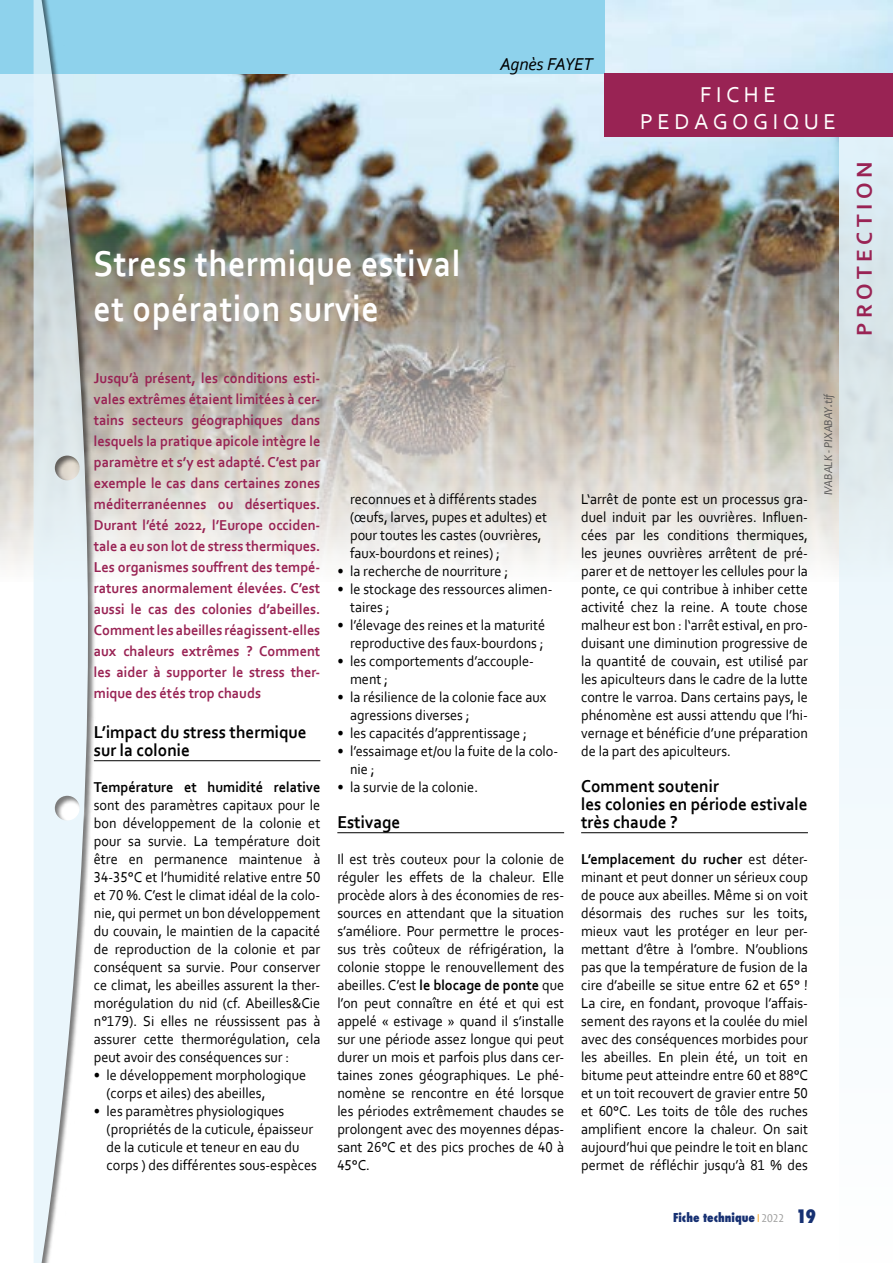
<style>
.page{position:relative;width:893px;height:1263px;background:#fff}
.page>*{position:absolute;margin:0;border:0;box-sizing:border-box;transform-origin:0 0}
.t1{font:700 37.5px/45px "Corbel";letter-spacing:.02em;color:#fff;scale:.9 1}
.t2{font:22.5px/27px "Corbel";letter-spacing:.2em;color:#fff;text-align:center}
.t3{font:700 22.5px "Corbel";letter-spacing:.2em;color:#992354}
.t4{font:700 18px/18px "Corbel";color:#000;scale:.95 1}
.t5{font:italic 18px "Corbel";letter-spacing:-.01em;color:#000}
.t6{font:15px/18px "Corbel";color:#000;scale:.95 1}
.t7{font:700 15px/21px "Corbel";color:#992354;text-align:justify;scale:.95 1}
.t8{font:700 15px "Corbel";color:#000;scale:.95 1}
.t9{font:800 condensed 12px "Futura";color:#163072}
.t10{font:italic 12px "Candara";color:#575756;scale:.95 1}
.s1{font-weight:700}
.s2{font-family:"Candara";font-weight:400;font-stretch:normal;color:#9d9d9c}
.s3{font-size:18px}
</style>
<div class="page">
<img style="left:0;top:0;width:893px;height:579px">
<div style="left:0;top:0;width:605px;height:73px;background:#8ed2ec"></div>
<hr style="left:94px;top:760px;width:226px;height:1px;background:#000">
<div style="left:839px;top:137px;width:54px;height:1126px;background:linear-gradient(to bottom,#d6e6ec,#fff)"></div>
<div style="left:34px;top:0;width:61px;height:1263px;background:#000;opacity:.75"></div>
<svg style="left:34px;top:0;width:54px;height:1263px;background:#d4e0e5"></svg>
<div style="left:605px;top:73px;width:288px;height:64px;background:#992354"></div>
<hr style="left:337px;top:832px;width:227px;height:1px;background:#000">
<hr style="left:581px;top:832px;width:227px;height:1px;background:#000">
<p class="t5" style="left:500px;top:53px;width:94px">Agnès FAYET</p>
<h2 class="t2" style="left:640px;top:80px;width:197px">FICHE<br>PEDAGOGIQUE</h2>
<h1 class="t1" style="left:94px;top:241px;width:409px">Stress thermique estival et opération survie</h1>
<p class="t7" style="left:94px;top:367px;width:240px">Jusqu’à présent, les conditions esti&shy;vales extrêmes étaient limitées à cer&shy;tains secteurs géographiques dans lesquels la pratique apicole intègre le paramètre et s’y est adapté. C’est par exemple le cas dans certaines zones méditerranéennes ou désertiques.<br>Durant l’été 2022, l’Europe occiden&shy;tale a eu son lot de stress thermiques.<br>Les organismes souffrent des tempé&shy;ratures anormalement élevées. C’est aussi le cas des colonies d’abeilles.<br>Comment les abeilles réagissent-elles aux chaleurs extrêmes ? Comment les aider à supporter le stress ther&shy;mique des étés trop chauds</p>
<p class="t4" style="left:94px;top:723px;width:225px">L’impact du stress thermique sur la colonie</p>
<p class="t8" style="left:94px;top:778px;width:240px">Température et humidité relative</p>
<p class="t6" style="left:94px;top:796px;width:240px;text-align:justify">sont des paramètres capitaux pour le bon développement de la colonie et pour sa survie. La température doit être en permanence maintenue à 34-35°C et l’humidité relative entre 50 et 70 %. C’est le climat idéal de la colo&shy;nie, qui permet un bon développement du couvain, le maintien de la capacité de reproduction de la colonie et par conséquent sa survie. Pour conserver ce climat, les abeilles assurent la ther&shy;morégulation du nid (cf. Abeilles&amp;Cie n°179). Si elles ne réussissent pas à assurer cette thermorégulation, cela peut avoir des conséquences sur :</p>
<p class="t6" style="left:107px;top:1066px;width:212px;text-indent:-13px">• le développement morphologique (corps et ailes) des abeilles,</p>
<p class="t6" style="left:107px;top:1102px;width:223px;text-indent:-13px">• les paramètres physiologiques (propriétés de la cuticule, épaisseur de la cuticule et teneur en eau du corps ) des différentes sous-espèces</p>
<p class="t6" style="left:350px;top:490px;width:209px">reconnues et à différents stades (œufs, larves, pupes et adultes) et pour toutes les castes (ouvrières, faux-bourdons et reines) ;</p>
<p class="t6" style="left:337px;top:562px;width:181px">• la recherche de nourriture ;</p>
<p class="t6" style="left:350px;top:580px;width:215px;text-indent:-13px">• le stockage des ressources alimen&shy;taires ;</p>
<p class="t6" style="left:337px;top:616px;width:220px;text-align:right">• l’élevage des reines et la maturité reproductive des faux-bourdons ;</p>
<p class="t6" style="left:350px;top:652px;width:195px;text-indent:-13px">• les comportements d’accouple&shy;ment ;</p>
<p class="t6" style="left:350px;top:688px;width:208px;text-indent:-13px">• la résilience de la colonie face aux agressions diverses ;</p>
<p class="t6" style="left:337px;top:724px;width:201px">• les capacités d’apprentissage ;</p>
<p class="t6" style="left:350px;top:742px;width:221px;text-indent:-13px">• l’essaimage et/ou la fuite de la colo&shy;nie ;</p>
<p class="t6" style="left:337px;top:778px;width:150px">• la survie de la colonie.</p>
<p class="t4" style="left:337px;top:813px;width:68px">Estivage</p>
<p class="t6" style="left:337px;top:850px;width:240px;text-align:justify">Il est très couteux pour la colonie de réguler les effets de la chaleur. Elle procède alors à des économies de res&shy;sources en attendant que la situation s’améliore. Pour permettre le proces&shy;sus très coûteux de réfrigération, la colonie stoppe le renouvellement des abeilles. C’est <span class="s1">le blocage de ponte</span> que l’on peut connaître en été et qui est appelé « estivage » quand il s’installe sur une période assez longue qui peut durer un mois et parfois plus dans cer&shy;taines zones géographiques. Le phé&shy;nomène se rencontre en été lorsque les périodes extrêmement chaudes se prolongent avec des moyennes dépas&shy;sant 26°C et des pics proches de 40 à 45°C.</p>
<p class="t6" style="left:581px;top:490px;width:240px;text-align:justify">L‘arrêt de ponte est un processus gra&shy;duel induit par les ouvrières. Influen&shy;cées par les conditions thermiques, les jeunes ouvrières arrêtent de pré&shy;parer et de nettoyer les cellules pour la ponte, ce qui contribue à inhiber cette activité́chez la reine. A toute chose malheur est bon : l‘arrêt estival, en pro&shy;duisant une diminution progressive de la quantité́de couvain, est utilisé́par les apiculteurs dans le cadre de la lutte contre le varroa. Dans certains pays, le phénomène est aussi attendu que l’hi&shy;vernage et bénéficie d’une préparation de la part des apiculteurs.</p>
<p class="t4" style="left:581px;top:777px;width:240px">Comment soutenir<br>les colonies en période estivale très chaude ?</p>
<p class="t6" style="left:581px;top:850px;width:240px;text-align:justify"><span class="s1">L’emplacement du rucher</span> est déter&shy;minant et peut donner un sérieux coup de pouce aux abeilles. Même si on voit désormais des ruches sur les toits, mieux vaut les protéger en leur per&shy;mettant d’être à l’ombre. N’oublions pas que la température de fusion de la cire d’abeille se situe entre 62 et 65° !<br>La cire, en fondant, provoque l’affais&shy;sement des rayons et la coulée du miel avec des conséquences morbides pour les abeilles. En plein été, un toit en bitume peut atteindre entre 60 et 88°C et un toit recouvert de gravier entre 50 et 60°C. Les toits de tôle des ruches amplifient encore la chaleur. On sait aujourd’hui que peindre le toit en blanc permet de réfléchir jusqu’à 81 % des</p>
<p class="t10" style="left:821px;top:495px;width:109px;rotate:-90deg">IVABALK - PIXABAY.tif</p>
<p class="t9" style="left:673px;top:1209px;width:145px">Fiche technique <sup>|</sup><span class="s2">2022</span> <span class="s3">19</span></p>
<h2 class="t3" style="left:850px;top:336px;width:176px;rotate:-90deg">PROTECTION</h2>
</div>
